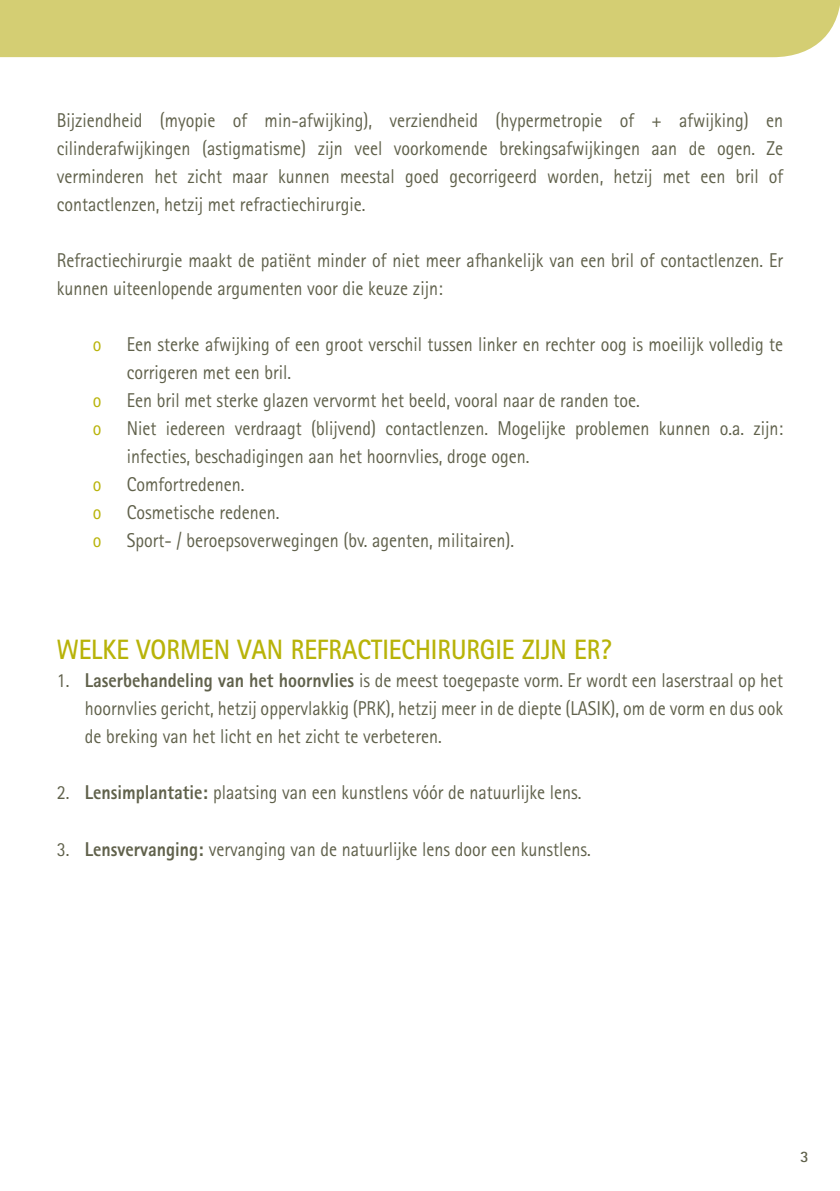
<style>
.page{position:relative;width:840px;height:1191px;background:#fff}
.page>*{position:absolute;margin:0;border:0;box-sizing:border-box;transform-origin:0 0}
.tabel_titel{font:700 28px "Rotis Sans Serif Std";color:#b8b309;scale:.9 1}
.tabel_titel-2{font:20px/28px "Rotis Sans Serif Std";color:#60614b;scale:.9 1}
.tabel_titel-3{font:20px "Rotis Sans Serif Std";color:#b8b309;scale:.9 1}
.t1{font:700 16px "Rotis Sans Serif Std";color:#60614b}
.s1{font-weight:800}
</style>
<div class="page">
<div style="left:0;top:0;width:839px;height:57px;background:#d4ce73"></div>
<p class="tabel_titel-2" style="left:57px;top:106px;width:808px;text-align:justify">Bijziendheid (myopie of min-afwijking), verziendheid (hypermetropie of + afwijking) en cilinderafwijkingen (astigmatisme) zijn veel voorkomende brekingsafwijkingen aan de ogen. Ze verminderen het zicht maar kunnen meestal goed gecorrigeerd worden, hetzij met een bril of contactlenzen, hetzij met refractiechirurgie.</p>
<p class="tabel_titel-2" style="left:57px;top:246px;width:808px">Refractiechirurgie maakt de patiënt minder of niet meer afhankelijk van een bril of contactlenzen. Er kunnen uiteenlopende argumenten voor die keuze zijn:</p>
<p class="tabel_titel-3" style="left:93px;top:333px;width:11px">o</p>
<p class="tabel_titel-2" style="left:127px;top:330px;width:730px">Een sterke afwijking of een groot verschil tussen linker en rechter oog is moeilijk volledig te corrigeren met een bril.</p>
<p class="tabel_titel-3" style="left:93px;top:389px;width:11px">o</p>
<p class="tabel_titel-2" style="left:127px;top:386px;width:571px">Een bril met sterke glazen vervormt het beeld, vooral naar de randen toe.</p>
<p class="tabel_titel-3" style="left:93px;top:417px;width:11px">o</p>
<p class="tabel_titel-2" style="left:127px;top:414px;width:730px">Niet iedereen verdraagt (blijvend) contactlenzen. Mogelijke problemen kunnen o.a. zijn: infecties, beschadigingen aan het hoornvlies, droge ogen.</p>
<p class="tabel_titel-3" style="left:93px;top:473px;width:11px">o</p>
<p class="tabel_titel-2" style="left:127px;top:470px;width:132px">Comfortredenen.</p>
<p class="tabel_titel-3" style="left:93px;top:501px;width:11px">o</p>
<p class="tabel_titel-2" style="left:127px;top:498px;width:171px">Cosmetische redenen.</p>
<p class="tabel_titel-3" style="left:93px;top:529px;width:11px">o</p>
<p class="tabel_titel-2" style="left:127px;top:526px;width:431px">Sport- / beroepsoverwegingen (bv. agenten, militairen).</p>
<p class="tabel_titel" style="left:57px;top:632px;width:617px">WELKE VORMEN VAN REFRACTIECHIRURGIE ZIJN ER?</p>
<p class="tabel_titel-2" style="left:85px;top:666px;width:777px;text-align:justify;text-indent:-28px">1. <span class="s1">Laserbehandeling van het hoornvlies</span> is de meest toegepaste vorm. Er wordt een laserstraal op het hoornvlies gericht, hetzij oppervlakkig (PRK), hetzij meer in de diepte (LASIK), om de vorm en dus ook de breking van het licht en het zicht te verbeteren.</p>
<p class="tabel_titel-2" style="left:57px;top:778px;width:584px">2. <span class="s1">Lensimplantatie:</span> plaatsing van een kunstlens vóór de natuurlijke lens.</p>
<p class="tabel_titel-2" style="left:57px;top:834px;width:594px">3. <span class="s1">Lensvervanging:</span> vervanging van de natuurlijke lens door een kunstlens.</p>
<p class="t1" style="left:799px;top:1146px;width:10px">3</p>
</div>
